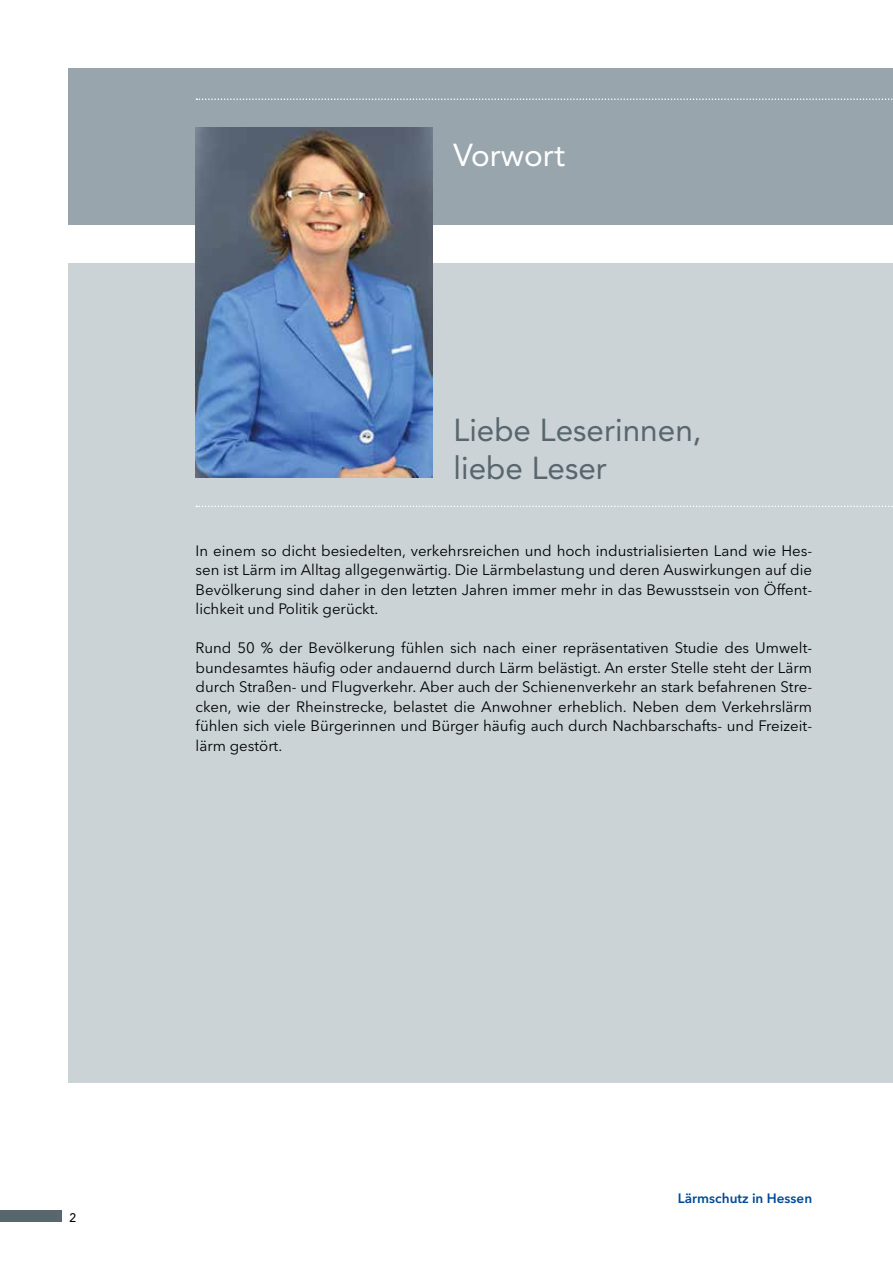
<style>
.page{position:relative;width:893px;height:1263px;background:#fff}
.page>*{position:absolute;margin:0;border:0;box-sizing:border-box;transform-origin:0 0}
.t1{font:31.5px/37.8px "Avenir";color:#58666d}
.t2{font:31.5px "Avenir";color:#fff}
.t3{font:16.5px "Avenir Next LT Pro";color:#000}
.t4{font:15px/19.5px "Avenir Next LT Pro";color:#000;text-align:justify}
.t5{font:600 13.5px "Avenir Next LT Pro";color:#004996}
</style>
<div class="page">
<div style="left:0;top:1211px;width:62px;height:11px;background:#58666d"></div>
<div style="left:68px;top:263px;width:825px;height:819px;background:#cbd3d7"></div>
<div style="left:68px;top:68px;width:825px;height:156px;background:#99a5ad"></div>
<img style="left:196px;top:127px;width:237px;height:351px">
<svg style="left:196px;top:98px;width:697px;height:2px"></svg>
<svg style="left:196px;top:506px;width:697px;height:1px"></svg>
<h1 class="t2" style="left:454px;top:136px;width:113px">Vorwort</h1>
<p class="t1" style="left:454px;top:411px;width:249px">Liebe Leserinnen, liebe Leser</p>
<p class="t4" style="left:196px;top:540px;width:618px">In einem so dicht besiedelten, verkehrsreichen und hoch industrialisierten Land wie Hes&shy;sen ist Lärm im Alltag allgegenwärtig. Die Lärmbelastung und deren Auswirkungen auf die Bevölkerung sind daher in den letzten Jahren immer mehr in das Bewusstsein von Öffent&shy;lichkeit und Politik gerückt.</p>
<p class="t4" style="left:196px;top:638px;width:618px">Rund 50 % der Bevölkerung fühlen sich nach einer repräsentativen Studie des Umwelt&shy;bundesamtes häufig oder andauernd durch Lärm belästigt. An erster Stelle steht der Lärm durch Straßen- und Flugverkehr. Aber auch der Schienenverkehr an stark befahrenen Stre&shy;cken, wie der Rheinstrecke, belastet die Anwohner erheblich. Neben dem Verkehrslärm fühlen sich viele Bürgerinnen und Bürger häufig auch durch Nachbarschafts- und Freizeit&shy;lärm gestört.</p>
<p class="t3" style="left:69px;top:1207px;width:9px">2</p>
<p class="t5" style="left:678px;top:1190px;width:136px">Lärmschutz in Hessen</p>
</div>
